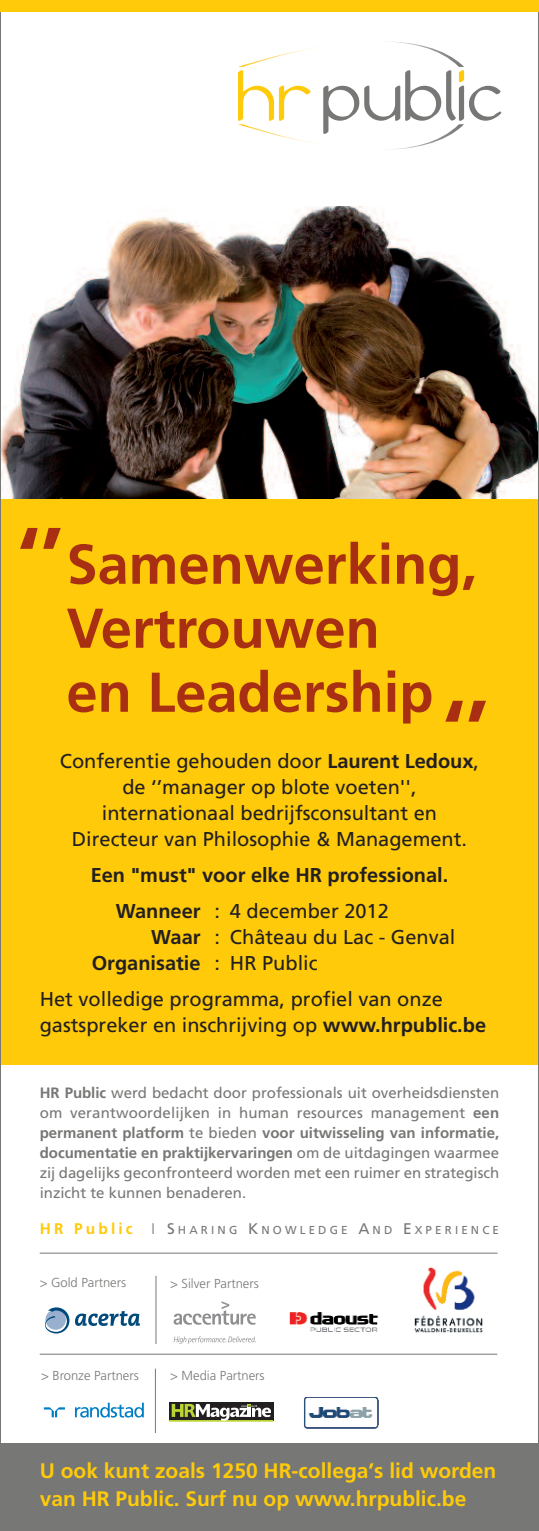
<style>
.page{position:relative;width:539px;height:1531px;background:#fff}
.page>*{position:absolute;margin:0;border:0;box-sizing:border-box;transform-origin:0 0}
.t1{font:700 83.4px "Frutiger";color:#a82f11}
.t2{font:700 56px/64px "Frutiger";color:#a82f11}
.t3{font:700 21px/28px "Frutiger";color:#feca0a}
.t4{font:20px/26px "Frutiger";color:#231f20}
.t5{font:700 20px/36px "Frutiger";color:#231f20}
.t6{font:15px/20px "Frutiger";color:#777775;text-align:justify}
.t7{font:300 13px "Frutiger";color:#777775}
.t8{font:11.6px "Frutiger";letter-spacing:.275em;color:#777775}
.s1{font-weight:700}
.s2{font-weight:400}
.s3{font-weight:700;font-size:15.4px;color:#feca0a}
.s4{font-weight:300;font-size:15.4px}
.s5{font-size:15.4px}
</style>
<div class="page">
<div style="left:0;top:209px;width:539px;height:855px;background:#feca0a"></div>
<svg style="left:238px;top:41px;width:263px;height:109px"></svg>
<img style="left:2px;top:207px;width:535px;height:291px">
<hr style="left:155px;top:1368px;width:1px;height:65px;background:#777775">
<svg style="left:173px;top:1301px;width:83px;height:23px"></svg>
<svg style="left:173px;top:1336px;width:83px;height:8px"></svg>
<div style="left:169px;top:1401px;width:104px;height:19px;background:#231f20"></div>
<hr style="left:169px;top:1420px;width:104px;height:1px;background:#bad432">
<svg style="left:172px;top:1404px;width:99px;height:17px"></svg>
<img style="left:304px;top:1397px;width:75px;height:31px">
<svg style="left:45px;top:1307px;width:24px;height:26px"></svg>
<svg style="left:75px;top:1311px;width:65px;height:15px"></svg>
<svg style="left:44px;top:1407px;width:21px;height:10px"></svg>
<svg style="left:75px;top:1402px;width:69px;height:15px"></svg>
<img style="left:289px;top:1312px;width:89px;height:20px">
<hr style="left:156px;top:1276px;width:1px;height:68px;background:#777775">
<hr style="left:40px;top:1353px;width:457px;height:1px;background:#777775">
<hr style="left:40px;top:1252px;width:457px;height:1px;background:#777775">
<img style="left:414px;top:1267px;width:69px;height:66px">
<div style="left:0;top:1443px;width:539px;height:88px;background:#777775"></div>
<div style="left:0;top:0;width:539px;height:11px;background:#feca0a"></div>
<h1 class="t1" style="left:17px;top:524px;width:48px">‘’</h1>
<h2 class="t2" style="left:66px;top:537px;width:412px">Samenwerking,<br>Vertrouwen<br>en Leadership</h2>
<h1 class="t1" style="left:442px;top:696px;width:48px">‘’</h1>
<h3 class="t4" style="left:60px;top:750px;width:421px;text-align:center">Conferentie gehouden door <span class="s1">Laurent Ledoux</span>, de ‘’manager op blote voeten'', internationaal bedrijfsconsultant en Directeur van Philosophie &amp; Management.</h3>
<h3 class="t5" style="left:116px;top:859px;width:334px;text-indent:-25px">Een "must" voor elke HR professional.<br>Wanneer <span class="s2">: 4 december 2012</span></h3>
<h3 class="t4" style="left:92px;top:926px;width:365px;text-indent:60px"><span class="s1">Waar</span> : Château du Lac - Genval<br><span class="s1">Organisatie</span> : HR Public</h3>
<h3 class="t4" style="left:40px;top:988px;width:448px">Het volledige programma, profiel van onze gastspreker en inschrijving op <span class="s1">www.hrpublic.be</span></h3>
<p class="t6" style="left:40px;top:1084px;width:461px"><span class="s1">HR Public</span> werd bedacht door professionals uit overheidsdiensten om verantwoordelijken in human resources management <span class="s1">een permanent platform</span> te bieden <span class="s1">voor uitwisseling van informatie, documentatie en praktijkervaringen</span> om de uitdagingen waarmee zij dagelijks geconfronteerd worden met een ruimer en strategisch inzicht te kunnen benaderen.</p>
<p class="t8" style="left:40px;top:1225px;width:460px"><span class="s3">HR Public</span> <span class="s4">I</span> <span class="s5">S</span>HARING <span class="s5">K</span>NOWLEDGE <span class="s5">A</span>ND <span class="s5">E</span>XPERIENCE</p>
<p class="t7" style="left:40px;top:1277px;width:88px">&gt; Gold Partners</p>
<p class="t7" style="left:170px;top:1278px;width:90px">&gt; Silver Partners</p>
<p class="t7" style="left:41px;top:1370px;width:99px">&gt; Bronze Partners</p>
<p class="t7" style="left:170px;top:1370px;width:96px">&gt; Media Partners</p>
<h3 class="t3" style="left:40px;top:1458px;width:458px">U ook kunt zoals 1250 HR-collega’s lid worden van HR Public. Surf nu op www.hrpublic.be</h3>
</div>
